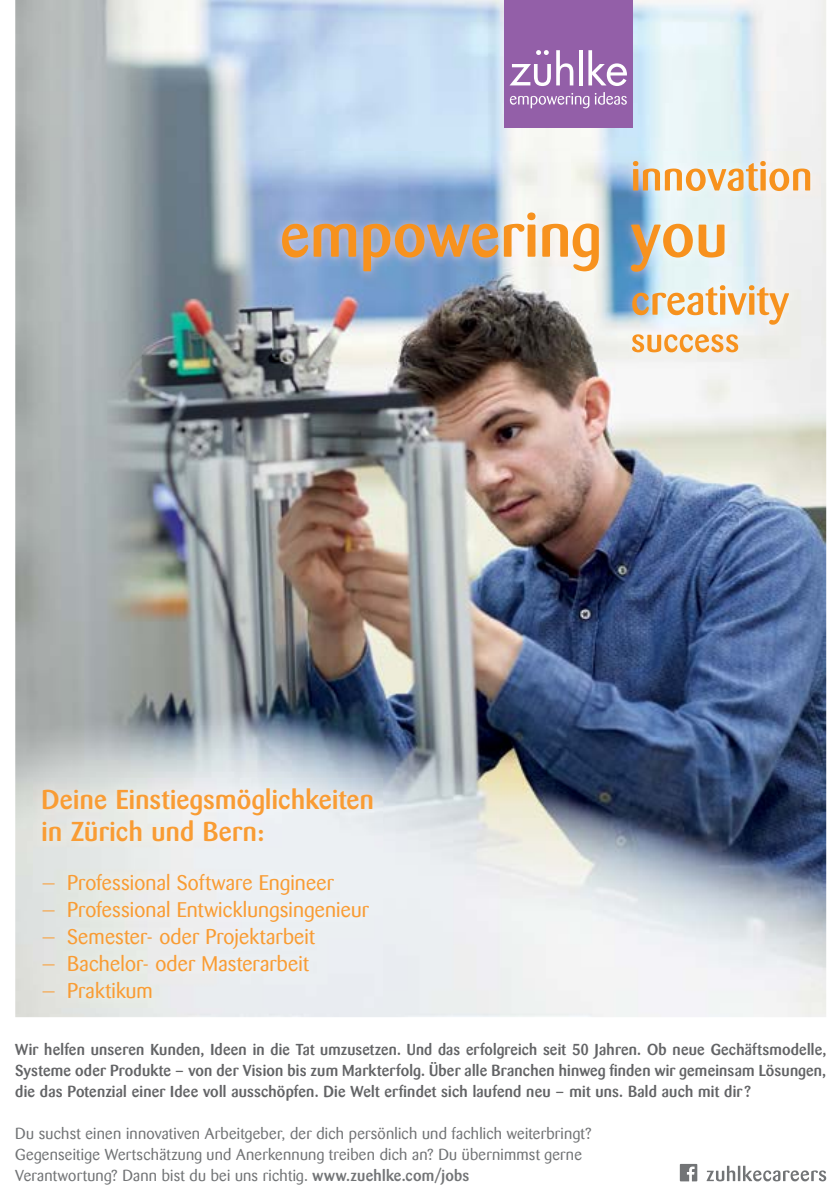
<style>
.page{position:relative;width:840px;height:1191px;background:#fff}
.page>*{position:absolute;margin:0;border:0;box-sizing:border-box;transform-origin:0 0}
.t1{font:27px/32.4px "AA Zuehlke Med OTPS";letter-spacing:.015em;color:#f99c34}
.t2{font:21px "AA Zuehlke";letter-spacing:.01em;color:#f99c34}
.t3{font:500 15.8px/21px "AA Zuehlke";letter-spacing:.015em;color:#636466;text-align:justify}
.t4{font:15.8px/21px "AA Zuehlke";letter-spacing:.015em;color:#727476}
.s1{font-family:"AA Zuehlke Med OTPS"}
</style>
<div class="page">
<img style="left:15px;top:0;width:810px;height:1017px">
<img style="left:272px;top:152px;width:547px;height:210px">
<svg style="left:631px;top:334px;width:106px;height:18px;background:#f4c58e"></svg>
<svg style="left:632px;top:285px;width:156px;height:40px;background:#e6d2b6"></svg>
<svg style="left:282px;top:212px;width:442px;height:60px;background:#c1b6a9"></svg>
<svg style="left:632px;top:161px;width:177px;height:30px;background:#eccca3"></svg>
<img style="left:33px;top:779px;width:349px;height:228px">
<div style="left:504px;top:0;width:128px;height:128px;background:#935fa8"></div>
<svg style="left:509px;top:64px;width:41px;height:22px"></svg>
<svg style="left:536px;top:50px;width:12px;height:5px"></svg>
<svg style="left:556px;top:50px;width:17px;height:35px"></svg>
<svg style="left:579px;top:50px;width:3px;height:35px"></svg>
<svg style="left:588px;top:50px;width:39px;height:36px"></svg>
<svg style="left:509px;top:92px;width:117px;height:16px"></svg>
<svg style="left:679px;top:1163px;width:18px;height:18px"></svg>
<svg style="left:706px;top:1165px;width:119px;height:16px"></svg>
<h1 class="t1" style="left:42px;top:783px;width:333px">Deine Einstiegsmöglichkeiten in Zürich und Bern:</h1>
<h2 class="t2" style="left:42px;top:870px;width:293px">— Professional Software Engineer</h2>
<h2 class="t2" style="left:42px;top:897px;width:329px">— Professional Entwicklungsingenieur</h2>
<h2 class="t2" style="left:42px;top:924px;width:275px">— Semester- oder Projektarbeit</h2>
<h2 class="t2" style="left:42px;top:951px;width:269px">— Bachelor- oder Masterarbeit</h2>
<h2 class="t2" style="left:42px;top:978px;width:113px">— Praktikum</h2>
<p class="t3" style="left:15px;top:1039px;width:812px">Wir helfen unseren Kunden, Ideen in die Tat umzusetzen. Und das erfolgreich seit 50 Jahren. Ob neue Gechäftsmodelle, Systeme oder Produkte – von der Vision bis zum Markterfolg. Über alle Branchen hinweg finden wir gemeinsam Lösungen, die das Potenzial einer Idee voll ausschöpfen. Die Welt erfindet sich laufend neu – mit uns. Bald auch mit dir ?</p>
<p class="t4" style="left:15px;top:1123px;width:577px">Du suchst einen innovativen Arbeitgeber, der dich persönlich und fachlich weiterbringt?<br>Gegenseitige Wertschätzung und Anerkennung treiben dich an? Du übernimmst gerne<br>Verantwortung? Dann bist du bei uns richtig. <span class="s1">www.zuehlke.com/jobs</span></p>
</div>
